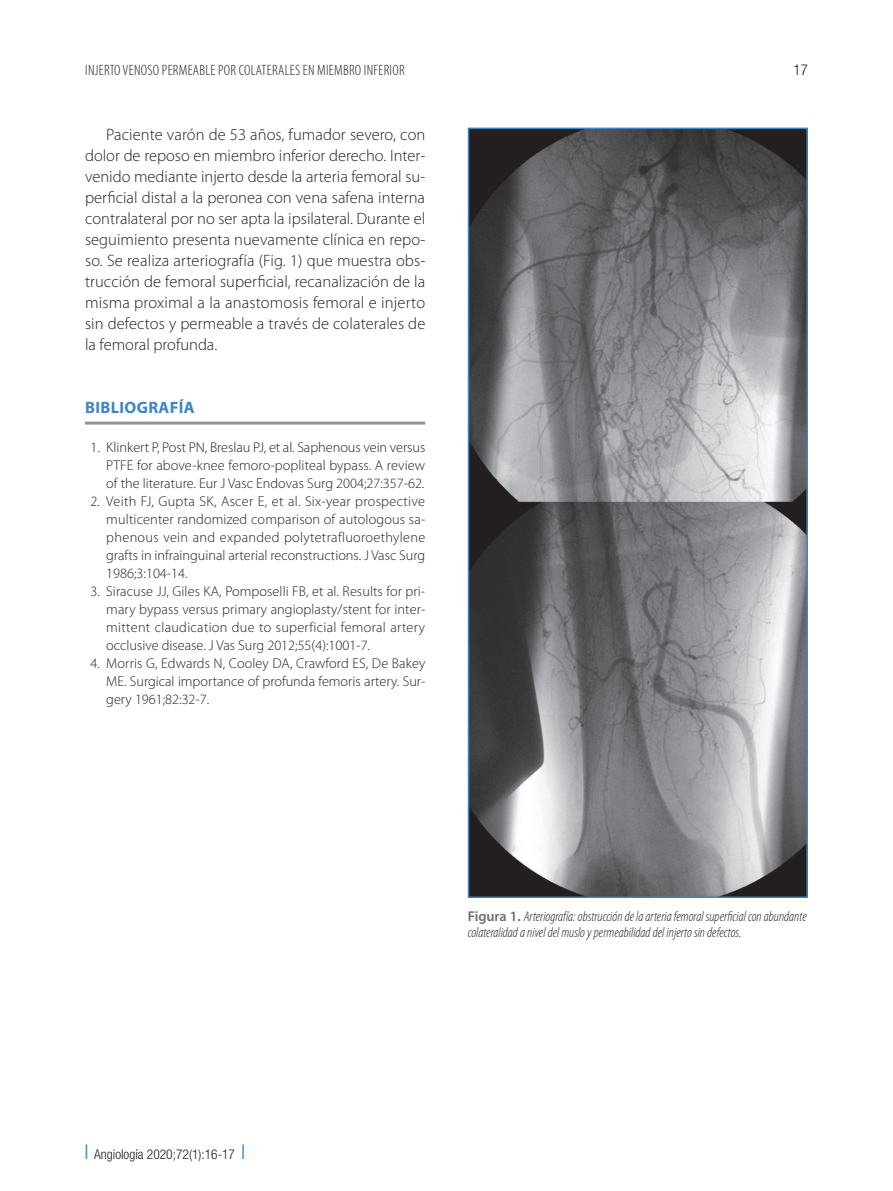
<style>
.page{position:relative;width:893px;height:1191px;background:#fff}
.page>*{position:absolute;margin:0;border:0;box-sizing:border-box;transform-origin:0 0}
.t1{font:300 16.5px/21px "Myriad Pro";letter-spacing:.005em;color:#231f20;text-align:justify}
.t2{font:700 16.5px "Myriad Pro";letter-spacing:.02em;color:#3e85c5}
.t3{font:300 condensed 15px "Myriad Pro";letter-spacing:.02em;color:#231f20}
.t4{font:300 condensed 15px "Helvetica Neue LT Std";color:#231f20}
.t5{font:300 14.25px/18px "Myriad Pro";color:#231f20;text-align:justify}
.t6{font:italic 300 condensed 14.25px/16.5px "Myriad Pro";color:#231f20}
.t7{font:300 condensed 13.5px "Helvetica Neue LT Std";color:#231f20}
.s1{font-weight:600;font-style:normal;font-stretch:normal;color:#6c6d70}
.s2{color:#3e85c5}
</style>
<div class="page">
<img style="left:471px;top:131px;width:334px;height:764px">
<div style="left:468px;top:128px;width:340px;height:770px;border:2px solid #3e85c5"></div>
<hr style="left:85px;top:421px;width:340px;height:3px;background:#939598">
<p class="t3" style="left:85px;top:62px;width:321px">INJERTO VENOSO PERMEABLE POR COLATERALES EN MIEMBRO INFERIOR</p>
<p class="t1" style="left:85px;top:124px;width:342px;text-indent:21px">Paciente varón de 53 años, fumador severo, con dolor de reposo en miembro inferior derecho. Inter&shy;venido mediante injerto desde la arteria femoral su&shy;perficial distal a la peronea con vena safena interna contralateral por no ser apta la ipsilateral. Durante el seguimiento presenta nuevamente clínica en repo&shy;so. Se realiza arteriografía (Fig. 1) que muestra obs&shy;trucción de femoral superficial, recanalización de la misma proximal a la anastomosis femoral e injerto sin defectos y permeable a través de colaterales de la femoral profunda.</p>
<p class="t2" style="left:85px;top:397px;width:111px">BIBLIOGRAFÍA</p>
<p class="t5" style="left:106px;top:438px;width:321px;text-indent:-16px">1. Klinkert P, Post PN, Breslau PJ, et al. Saphenous vein versus PTFE for above-knee femoro-popliteal bypass. A review of the literature. Eur J Vasc Endovas Surg 2004;27:357-62.</p>
<p class="t5" style="left:106px;top:492px;width:320px;text-indent:-16px">2. Veith FJ, Gupta SK, Ascer E, et al. Six-year prospective multicenter randomized comparison of autologous sa&shy;phenous vein and expanded polytetrafluoroethylene grafts in infrainguinal arterial reconstructions. J Vasc Surg 1986;3:104-14.</p>
<p class="t5" style="left:106px;top:582px;width:320px;text-indent:-16px">3. Siracuse JJ, Giles KA, Pomposelli FB, et al. Results for pri&shy;mary bypass versus primary angioplasty/stent for inter&shy;mittent claudication due to superficial femoral artery occlusive disease. J Vas Surg 2012;55(4):1001-7.</p>
<p class="t5" style="left:106px;top:654px;width:321px;text-indent:-16px">4. Morris G, Edwards N, Cooley DA, Crawford ES, De Bakey ME. Surgical importance of profunda femoris artery. Sur&shy;gery 1961;82:32-7.</p>
<p class="t4" style="left:793px;top:61px;width:16px">17</p>
<p class="t6" style="left:468px;top:908px;width:340px"><span class="s1">Figura 1.</span> Arteriografía: obstrucción de la arteria femoral superficial con abundante colateralidad a nivel del muslo y permeabilidad del injerto sin defectos.</p>
<p class="t7" style="left:85px;top:1146px;width:161px"><span class="s2">❘</span> Angiología 2020;72(1):16-17 <span class="s2">❘</span></p>
</div>
